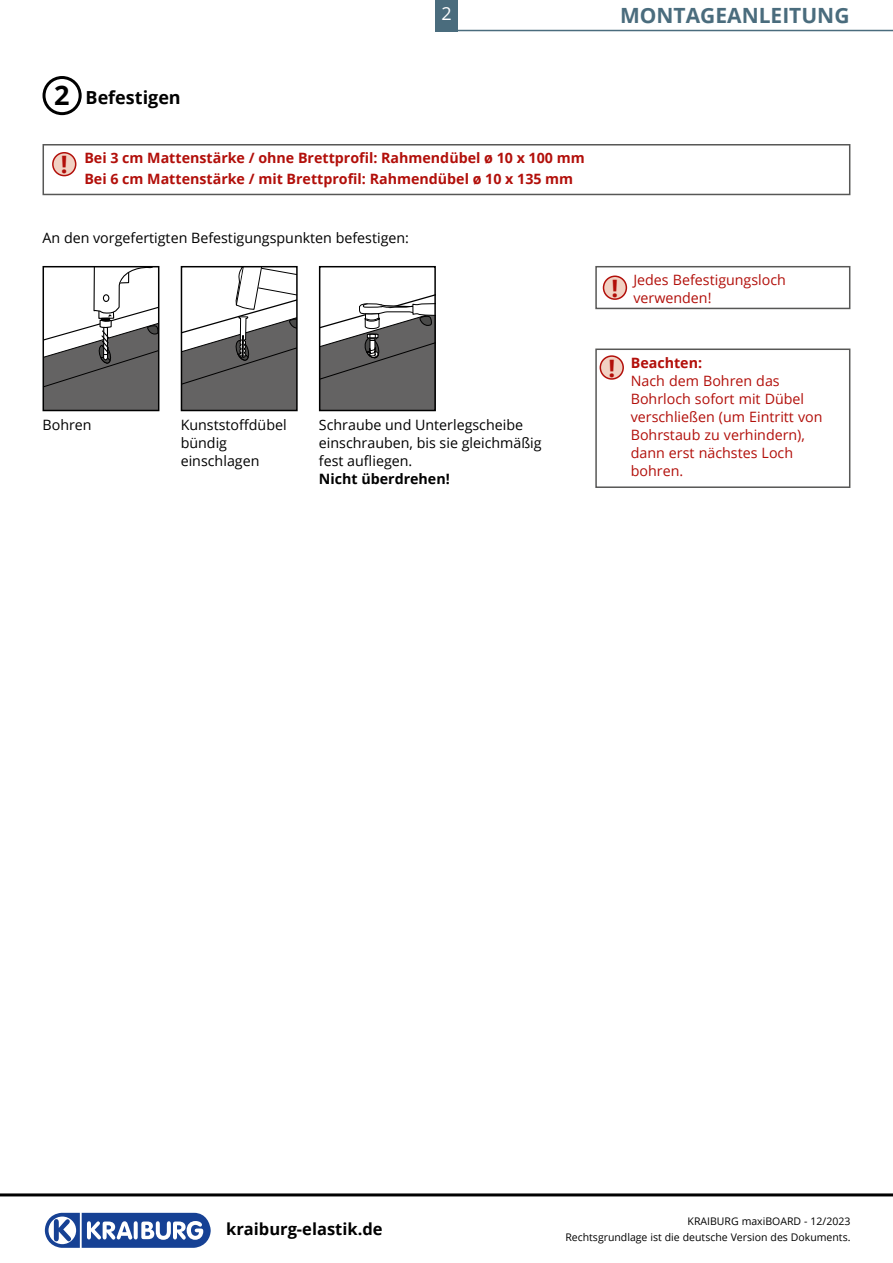
<style>
.page{position:relative;width:893px;height:1263px;background:#fff}
.page>*{position:absolute;margin:0;border:0;box-sizing:border-box;transform-origin:0 0}
.t1{font:700 27px "Open Sans";color:#000}
.t2{font:700 24px "Open Sans";color:#b20f0a}
.t3{font:700 21px "Open Sans";color:#4a6c7d}
.t4{font:700 18px "Open Sans";color:#000}
.t5{font:18px "Open Sans";color:#fff}
.t6{font:700 16.5px "Open Sans";color:#000}
.t7{font:14.25px/18px "Open Sans";color:#000}
.t8{font:14.25px/18px "Open Sans";color:#b20f0a}
.t9{font:700 14.25px/21px "Open Sans";color:#b20f0a}
.t10{font:700 14.25px "Open Sans";color:#000}
.t11{font:10.5px/15px "Open Sans";color:#000;text-align:right}
.s1{font-weight:700;font-size:24px}
.s2{font-weight:700}
</style>
<div class="page">
<div style="left:43px;top:76px;width:39px;height:39px;border:3px solid #000;border-radius:50%"></div>
<svg style="left:46px;top:269px;width:110px;height:139px"></svg>
<div style="left:103px;top:294px;width:6px;height:8px;border:1px solid #000;border-radius:50%"></div>
<div style="left:43px;top:266px;width:116px;height:145px;border:2px solid #000"></div>
<svg style="left:184px;top:269px;width:111px;height:139px"></svg>
<div style="left:181px;top:266px;width:117px;height:145px;border:2px solid #000"></div>
<svg style="left:322px;top:295px;width:111px;height:113px"></svg>
<div style="left:319px;top:266px;width:117px;height:145px;border:2px solid #000"></div>
<div style="left:595px;top:266px;width:255px;height:43px;border:2px solid #575756"></div>
<div style="left:603px;top:276px;width:23px;height:23px;background:#f1d1c3;border-radius:50%"></div>
<div style="left:603px;top:275px;width:24px;height:25px;border:2px solid #b20f0a;border-radius:50%"></div>
<div style="left:595px;top:348px;width:255px;height:140px;border:2px solid #575756"></div>
<div style="left:600px;top:356px;width:23px;height:23px;background:#f1d1c3;border-radius:50%"></div>
<div style="left:600px;top:355px;width:24px;height:25px;border:2px solid #b20f0a;border-radius:50%"></div>
<div style="left:43px;top:144px;width:807px;height:51px;border:2px solid #575756"></div>
<div style="left:53px;top:153px;width:23px;height:23px;background:#f1d1c3;border-radius:50%"></div>
<div style="left:52px;top:152px;width:24px;height:24px;border:2px solid #b20f0a;border-radius:50%"></div>
<div style="left:435px;top:0;width:23px;height:31px;background:#4a6c7d"></div>
<hr style="left:0;top:1193px;width:893px;height:3px;background:#000">
<svg style="left:44px;top:1212px;width:167px;height:36px"></svg>
<hr style="left:438px;top:30px;width:455px;height:1px;background:#4a6c7d">
<p class="t5" style="left:441px;top:1px;width:12px">2</p>
<h3 class="t3" style="left:620px;top:1px;width:231px">MONTAGEANLEITUNG</h3>
<h1 class="t1" style="left:54px;top:76px;width:17px">2</h1>
<p class="t4" style="left:86px;top:85px;width:97px">Befestigen</p>
<h2 class="t2" style="left:61px;top:148px;width:8px">!</h2>
<p class="t9" style="left:84px;top:147px;width:502px">Bei 3 cm Mattenstärke / ohne Brettprofil: Rahmendübel ø 10 x 100 mm<br>Bei 6 cm Mattenstärke / mit Brettprofil: Rahmendübel ø 10 x 135 mm</p>
<p class="t7" style="left:43px;top:229px;width:368px">An den vorgefertigten Befestigungspunkten befestigen:</p>
<p class="t7" style="left:43px;top:415px;width:51px">Bohren</p>
<p class="t7" style="left:181px;top:415px;width:107px">Kunststoffdübel bündig einschlagen</p>
<p class="t7" style="left:319px;top:415px;width:224px">Schraube und Unterlegscheibe einschrauben, bis sie gleichmäßig fest aufliegen.</p>
<p class="t10" style="left:319px;top:469px;width:132px">Nicht überdrehen!</p>
<h2 class="t2" style="left:611px;top:271px;width:8px">!</h2>
<p class="t8" style="left:633px;top:270px;width:154px">Jedes Befestigungsloch verwenden!</p>
<p class="t8" style="left:631px;top:354px;width:193px;text-indent:-22px"><span class="s1">!</span> <span class="s2">Beachten:<br></span>Nach dem Bohren das<br>Bohrloch sofort mit Dübel verschließen (um Eintritt von<br>Bohrstaub zu verhindern), dann erst nächstes Loch bohren.</p>
<p class="t6" style="left:226px;top:1217px;width:158px">kraiburg-elastik.de</p>
<p class="t11" style="left:565px;top:1214px;width:287px">KRAIBURG maxiBOARD - 12/2023<br>Rechtsgrundlage ist die deutsche Version des Dokuments.</p>
</div>
